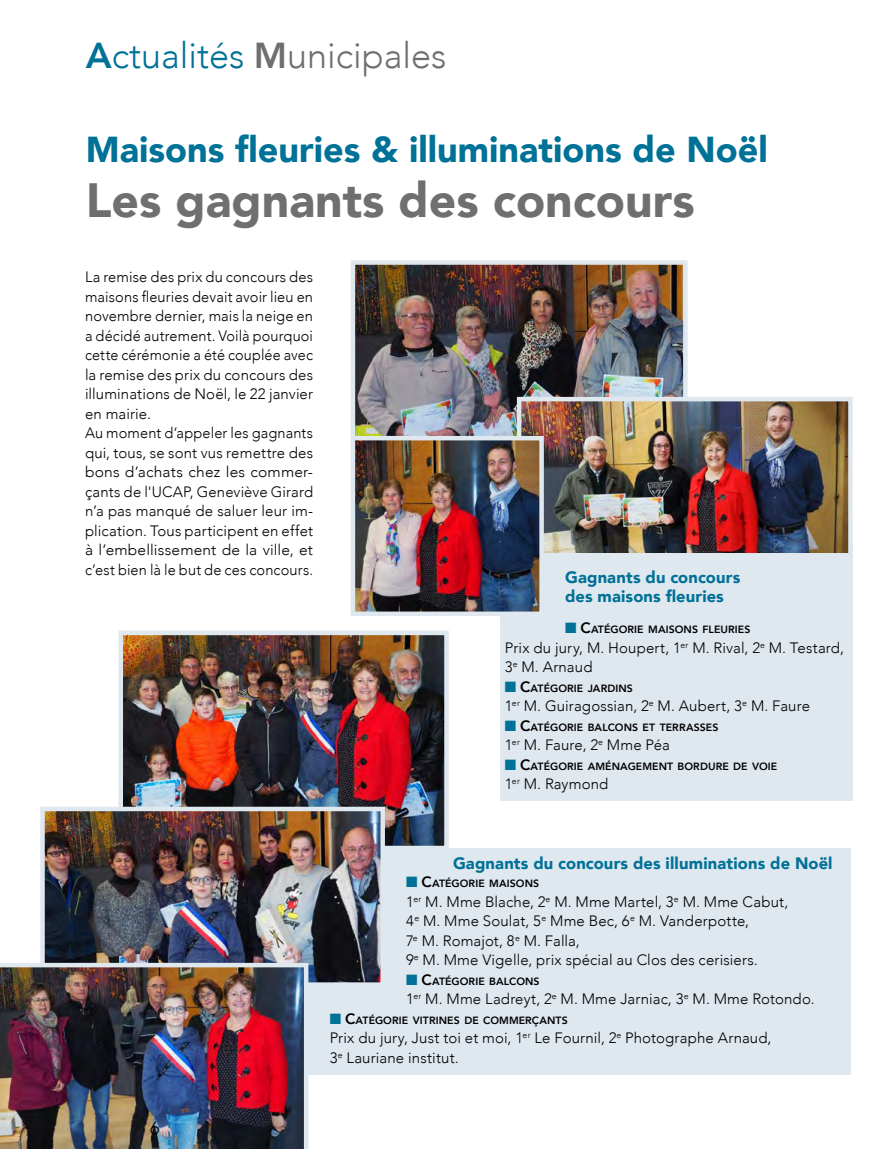
<style>
.page{position:relative;width:893px;height:1149px;background:#fff}
.page>*{position:absolute;margin:0;border:0;box-sizing:border-box;transform-origin:0 0}
.t1{font:900 48px "Avenir";color:#706f6f}
.t2{font:900 36px "Avenir";color:#007197}
.t3{font:300 36px "Avenir";color:#706f6f}
.t4{font:300 18px "Avenir";color:#000}
.t5{font:900 16.5px/19.8px "Avenir";letter-spacing:.01em;color:#007197}
.t6{font:300 15px/19.5px "Avenir";letter-spacing:.01em;color:#000}
.t7{font:800 10.5px "Avenir";letter-spacing:.01em;color:#000}
.s1{font-weight:800;color:#007197}
.s2{color:#007197}
.s3{font-weight:800}
.s4{font-size:15px}
</style>
<div class="page">
<div style="left:298px;top:847px;width:552px;height:227px;background:#dfe7ef"></div>
<div style="left:500px;top:542px;width:353px;height:259px;background:#dfe7ef"></div>
<img style="left:356px;top:265px;width:327px;height:171px">
<div style="left:351px;top:260px;width:337px;height:189px;border:4px solid #dfe7ef"></div>
<img style="left:522px;top:402px;width:326px;height:150px">
<div style="left:517px;top:397px;width:336px;height:160px;border:4px solid #dfe7ef"></div>
<img style="left:356px;top:441px;width:183px;height:170px">
<div style="left:351px;top:436px;width:193px;height:180px;border:4px solid #dfe7ef"></div>
<img style="left:124px;top:635px;width:320px;height:210px">
<div style="left:119px;top:630px;width:330px;height:220px;border:4px solid #dfe7ef"></div>
<img style="left:45px;top:811px;width:335px;height:170px">
<div style="left:40px;top:806px;width:345px;height:180px;border:4px solid #dfe7ef"></div>
<img style="left:0;top:962px;width:308px;height:186px">
<svg style="left:168px;top:1106px;width:2px;height:42px"></svg>
<h2 class="t3" style="left:86px;top:35px;width:362px"><span class="s1">A</span><span class="s2">ctualités</span> <span class="s3">M</span>unicipales</h2>
<h2 class="t2" style="left:86px;top:118px;width:683px">Maisons fleuries &amp; illuminations de Noël</h2>
<h1 class="t1" style="left:86px;top:159px;width:610px">Les gagnants des concours</h1>
<p class="t6" style="left:85px;top:267px;width:230px">La remise des prix du concours des maisons fleuries devait avoir lieu en novembre dernier, mais la neige en a décidé autrement. Voilà pourquoi cette cérémonie a été couplée avec la remise des prix du concours des illuminations de Noël, le 22 janvier en mairie.<br>Au moment d’appeler les gagnants qui, tous, se sont vus remettre des bons d’achats chez les commer&shy;çants de l'UCAP, Geneviève Girard n’a pas manqué de saluer leur im&shy;plication. Tous participent en effet à l’embellissement de la ville, et c’est bien là le but de ces concours.</p>
<p class="t5" style="left:565px;top:566px;width:177px">Gagnants du concours des maisons fleuries</p>
<p class="t7" style="left:565px;top:621px;width:187px"><span class="s2">■</span> <span class="s4">C</span>ATÉGORIE MAISONS FLEURIES</p>
<p class="t6" style="left:505px;top:637px;width:341px">Prix du jury, M. Houpert, 1<sup>er</sup> M. Rival, 2<sup>e</sup> M. Testard,<br>3<sup>e</sup> M. Arnaud</p>
<p class="t7" style="left:505px;top:679px;width:130px"><span class="s2">■</span> <span class="s4">C</span>ATÉGORIE JARDINS</p>
<p class="t6" style="left:505px;top:696px;width:307px">1<sup>er</sup> M. Guiragossian, 2<sup>e</sup> M. Aubert, 3<sup>e</sup> M. Faure</p>
<p class="t7" style="left:505px;top:718px;width:215px"><span class="s2">■</span> <span class="s4">C</span>ATÉGORIE BALCONS ET TERRASSES</p>
<p class="t6" style="left:505px;top:735px;width:167px">1<sup>er</sup> M. Faure, 2<sup>e</sup> Mme Péa</p>
<p class="t7" style="left:505px;top:757px;width:274px"><span class="s2">■</span> <span class="s4">C</span>ATÉGORIE AMÉNAGEMENT BORDURE DE VOIE</p>
<p class="t6" style="left:505px;top:774px;width:105px">1<sup>er</sup> M. Raymond</p>
<p class="t4" style="left:150px;top:1116px;width:11px">6</p>
<p class="t5" style="left:453px;top:852px;width:381px">Gagnants du concours des illuminations de Noël</p>
<p class="t7" style="left:406px;top:874px;width:134px"><span class="s2">■</span> <span class="s4">C</span>ATÉGORIE MAISONS</p>
<p class="t6" style="left:406px;top:891px;width:384px">1<sup>er</sup> M. Mme Blache, 2<sup>e</sup> M. Mme Martel, 3<sup>e</sup> M. Mme Cabut, 4<sup>e</sup> M. Mme Soulat, 5<sup>e</sup> Mme Bec, 6<sup>e</sup> M. Vanderpotte,<br>7<sup>e</sup> M. Romajot, 8<sup>e</sup> M. Falla,<br>9<sup>e</sup> M. Mme Vigelle, prix spécial au Clos des cerisiers.</p>
<p class="t7" style="left:406px;top:972px;width:135px"><span class="s2">■</span> <span class="s4">C</span>ATÉGORIE BALCONS</p>
<p class="t6" style="left:406px;top:988px;width:410px">1<sup>er</sup> M. Mme Ladreyt, 2<sup>e</sup> M. Mme Jarniac, 3<sup>e</sup> M. Mme Rotondo.</p>
<p class="t7" style="left:330px;top:1011px;width:240px"><span class="s2">■</span> <span class="s4">C</span>ATÉGORIE VITRINES DE COMMERÇANTS</p>
<p class="t6" style="left:330px;top:1027px;width:443px">Prix du jury, Just toi et moi, 1<sup>er</sup> Le Fournil, 2<sup>e</sup> Photographe Arnaud,<br>3<sup>e</sup> Lauriane institut.</p>
</div>
